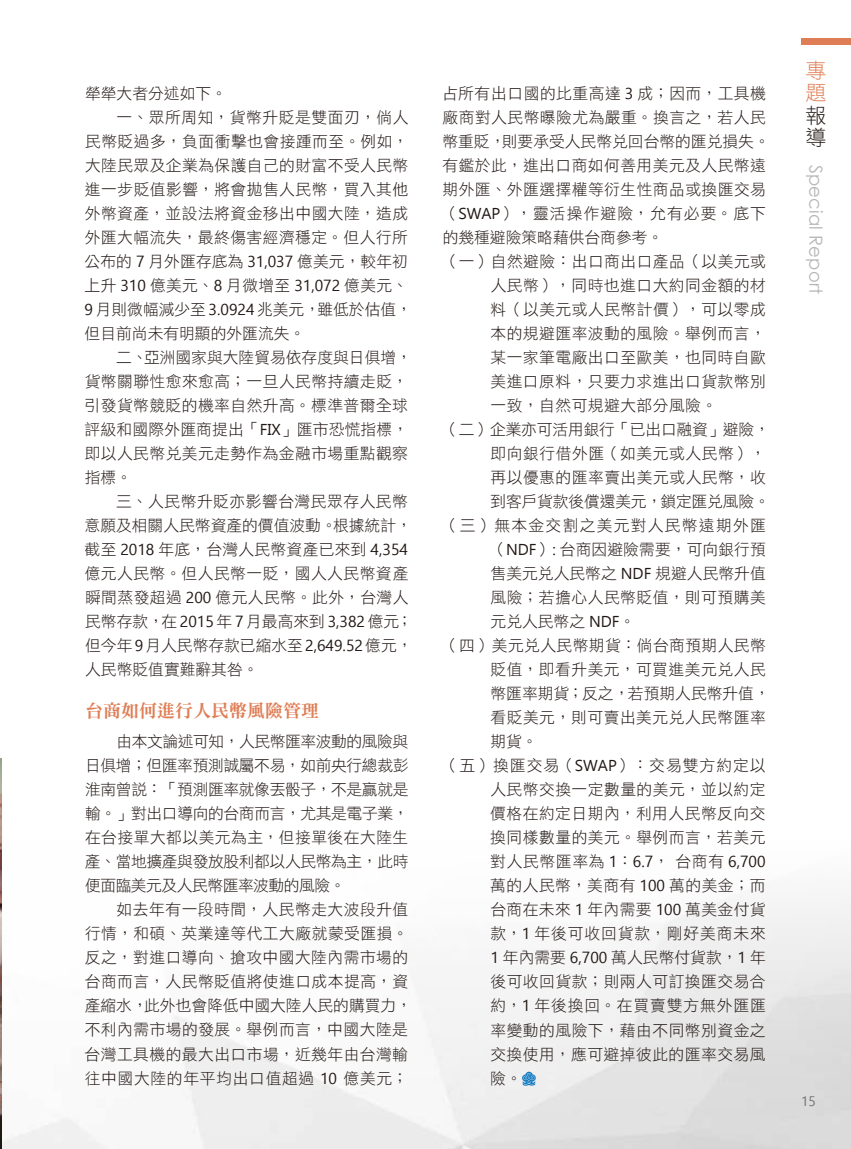
<style>
.page{position:relative;width:851px;height:1149px;background:#fff}
.page>*{position:absolute;margin:0;border:0;box-sizing:border-box;transform-origin:0 0}
.t1{font:21px/22.5px "DF Hei Std W3";color:#df7e56}
.t2{font:21px/22.6px "DF Hei Std W3";color:#221815}
.t3{font:18px "Century Gothic";letter-spacing:.01em;color:#b5b6b6}
.t4{font:18px "DF Ming Std W9";color:#df7e56}
.t5{font:15.75px/24px "DF Hei Std W3";letter-spacing:.03em;color:#221815;text-align:justify}
.t6{font:15.75px "DF Hei Std W3";color:#221815}
.t7{font:15.75px "DF Hei Std W3";letter-spacing:.005em;color:#221815}
.t8{font:15.75px "DF Hei Std W3";letter-spacing:-.01em;color:#221815}
.t9{font:15.75px "DF Hei Std W3";letter-spacing:.055em;color:#221815}
.t10{font:15.75px "DF Hei Std W3";letter-spacing:.01em;color:#221815}
.t11{font:15.75px "DF Hei Std W3";letter-spacing:.07em;color:#221815}
.t12{font:15.75px "DF Hei Std W3";letter-spacing:.065em;color:#221815}
.t13{font:15.75px "DF Hei Std W3";letter-spacing:.08em;color:#221815}
.t14{font:13.5px "Ebrima";color:#727171}
.s1{font-family:"Ebrima"}
</style>
<div class="page">
<img style="left:2px;top:898px;width:848px;height:250px">
<div style="left:800px;top:38px;width:50px;height:7px;background:#df7e56"></div>
<svg style="left:522px;top:1071px;width:13px;height:14px"></svg>
<img style="left:0;top:758px;width:2px;height:390px">
<p class="t6" style="left:85px;top:84px;width:143px">犖犖大者分述如下。</p>
<p class="t5" style="left:117px;top:105px;width:293px">一、眾所周知，貨幣升貶是雙面刃，倘人</p>
<p class="t5" style="left:85px;top:129px;width:325px">民幣貶過多，負面衝擊也會接踵而至。例如，</p>
<p class="t5" style="left:85px;top:153px;width:325px">大陸民眾及企業為保護自己的財富不受人民幣</p>
<p class="t5" style="left:85px;top:177px;width:325px">進一步貶值影響，將會拋售人民幣，買入其他</p>
<p class="t5" style="left:85px;top:201px;width:325px">外幣資產，並設法將資金移出中國大陸，造成</p>
<p class="t5" style="left:85px;top:225px;width:325px">外匯大幅流失，最終傷害經濟穩定。但人行所</p>
<p class="t7" style="left:85px;top:252px;width:325px">公布的 <span class="s1">7</span> 月外匯存底為 <span class="s1">31,037</span> 億美元，較年初</p>
<p class="t5" style="left:85px;top:273px;width:325px">上升 <span class="s1">310</span> 億美元、<span class="s1">8</span> 月微增至 <span class="s1">31,072</span> 億美元、</p>
<p class="t6" style="left:85px;top:300px;width:329px"><span class="s1">9</span> 月則微幅減少至 <span class="s1">3.0924</span> 兆美元，雖低於估值，</p>
<p class="t6" style="left:85px;top:324px;width:222px">但目前尚未有明顯的外匯流失。</p>
<p class="t6" style="left:116px;top:348px;width:297px">二、亞洲國家與大陸貿易依存度與日俱增，</p>
<p class="t5" style="left:85px;top:369px;width:325px">貨幣關聯性愈來愈高；一旦人民幣持續走貶，</p>
<p class="t5" style="left:85px;top:393px;width:325px">引發貨幣競貶的機率自然升高。標準普爾全球</p>
<p class="t10" style="left:85px;top:420px;width:325px">評級和國際外匯商提出「<span class="s1">FIX</span>」匯市恐慌指標，</p>
<p class="t5" style="left:85px;top:441px;width:325px">即以人民幣兌美元走勢作為金融市場重點觀察</p>
<p class="t5" style="left:85px;top:465px;width:49px">指標。</p>
<p class="t5" style="left:116px;top:489px;width:293px">三、人民幣升貶亦影響台灣民眾存人民幣</p>
<p class="t6" style="left:85px;top:516px;width:329px">意願及相關人民幣資產的價值波動。根據統計，</p>
<p class="t5" style="left:85px;top:537px;width:325px">截至 <span class="s1">2018</span> 年底，台灣人民幣資產已來到 <span class="s1">4,354</span></p>
<p class="t5" style="left:85px;top:561px;width:325px">億元人民幣。但人民幣一貶，國人人民幣資產</p>
<p class="t5" style="left:85px;top:585px;width:325px">瞬間蒸發超過 <span class="s1">200</span> 億元人民幣。此外，台灣人</p>
<p class="t6" style="left:85px;top:612px;width:329px">民幣存款，在 <span class="s1">2015</span> 年 <span class="s1">7</span> 月最高來到 <span class="s1">3,382</span> 億元；</p>
<p class="t6" style="left:85px;top:636px;width:329px">但今年<span class="s1">9</span>月人民幣存款已縮水至<span class="s1">2,649.52</span>億元，</p>
<p class="t6" style="left:85px;top:660px;width:175px">人民幣貶值實難辭其咎。</p>
<p class="t4" style="left:85px;top:701px;width:235px">台商如何進行人民幣風險管理</p>
<p class="t5" style="left:85px;top:729px;width:325px;text-indent:32px">由本文論述可知，人民幣匯率波動的風險與日俱增；但匯率預測誠屬不易，如前央行總裁彭淮南曾說：「預測匯率就像丟骰子，不是贏就是輸。」對出口導向的台商而言，尤其是電子業，在台接單大都以美元為主，但接單後在大陸生產、當地擴產與發放股利都以人民幣為主，此時便面臨美元及人民幣匯率波動的風險。</p>
<p class="t5" style="left:85px;top:897px;width:329px;text-align:left;text-indent:32px">如去年有一段時間，人民幣走大波段升值行情，和碩、英業達等代工大廠就蒙受匯損。反之，對進口導向、搶攻中國大陸內需市場的台商而言，人民幣貶值將使進口成本提高，資產縮水，此外也會降低中國大陸人民的購買力，不利內需市場的發展。舉例而言，中國大陸是台灣工具機的最大出口市場，近幾年由台灣輸往中國大陸的年平均出口值超過 <span class="s1">10</span> 億美元；</p>
<p class="t5" style="left:442px;top:81px;width:325px">占所有出口國的比重高達 <span class="s1">3</span> 成；因而，工具機</p>
<p class="t5" style="left:442px;top:105px;width:325px">廠商對人民幣曝險尤為嚴重。換言之，若人民</p>
<p class="t6" style="left:442px;top:132px;width:329px">幣重貶，則要承受人民幣兌回台幣的匯兌損失。</p>
<p class="t5" style="left:442px;top:153px;width:325px">有鑑於此，進出口商如何善用美元及人民幣遠</p>
<p class="t5" style="left:442px;top:177px;width:325px">期外匯、外匯選擇權等衍生性商品或換匯交易</p>
<p class="t11" style="left:442px;top:204px;width:325px">（<span class="s1">SWAP</span>），靈活操作避險，允有必要。底下</p>
<p class="t6" style="left:442px;top:228px;width:222px">的幾種避險策略藉供台商參考。</p>
<p class="t5" style="left:442px;top:249px;width:325px">（一）自然避險：出口商出口產品（以美元或</p>
<p class="t5" style="left:490px;top:273px;width:277px">人民幣），同時也進口大約同金額的材</p>
<p class="t5" style="left:490px;top:297px;width:277px">料（以美元或人民幣計價），可以零成</p>
<p class="t5" style="left:490px;top:321px;width:277px">本的規避匯率波動的風險。舉例而言，</p>
<p class="t5" style="left:490px;top:345px;width:277px">某一家筆電廠出口至歐美，也同時自歐</p>
<p class="t5" style="left:490px;top:369px;width:277px">美進口原料，只要力求進出口貨款幣別</p>
<p class="t5" style="left:490px;top:393px;width:228px">一致，自然可規避大部分風險。</p>
<p class="t8" style="left:442px;top:420px;width:329px">（二）企業亦可活用銀行「已出口融資」避險，</p>
<p class="t5" style="left:490px;top:441px;width:277px">即向銀行借外匯（如美元或人民幣），</p>
<p class="t5" style="left:490px;top:465px;width:277px">再以優惠的匯率賣出美元或人民幣，收</p>
<p class="t8" style="left:490px;top:492px;width:281px">到客戶貨款後償還美元，鎖定匯兌風險。</p>
<p class="t13" style="left:442px;top:516px;width:325px">（三）無本金交割之美元對人民幣遠期外匯</p>
<p class="t7" style="left:490px;top:540px;width:277px">（<span class="s1">NDF</span>）<span class="s1">:</span> 台商因避險需要，可向銀行預</p>
<p class="t6" style="left:490px;top:564px;width:277px">售美元兌人民幣之 <span class="s1">NDF</span> 規避人民幣升值</p>
<p class="t5" style="left:490px;top:585px;width:277px">風險；若擔心人民幣貶值，則可預購美</p>
<p class="t5" style="left:490px;top:609px;width:146px">元兌人民幣之 <span class="s1">NDF</span>。</p>
<p class="t5" style="left:442px;top:633px;width:325px">（四）美元兌人民幣期貨：倘台商預期人民幣</p>
<p class="t5" style="left:490px;top:657px;width:277px">貶值，即看升美元，可買進美元兌人民</p>
<p class="t6" style="left:490px;top:684px;width:281px">幣匯率期貨；反之，若預期人民幣升值，</p>
<p class="t5" style="left:490px;top:705px;width:277px">看貶美元，則可賣出美元兌人民幣匯率</p>
<p class="t5" style="left:490px;top:729px;width:49px">期貨。</p>
<p class="t12" style="left:442px;top:756px;width:325px">（五）換匯交易（<span class="s1">SWAP</span>）：交易雙方約定以</p>
<p class="t5" style="left:490px;top:777px;width:277px">人民幣交換一定數量的美元，並以約定</p>
<p class="t5" style="left:490px;top:801px;width:277px">價格在約定日期內，利用人民幣反向交</p>
<p class="t5" style="left:490px;top:825px;width:277px">換同樣數量的美元。舉例而言，若美元</p>
<p class="t5" style="left:490px;top:849px;width:277px">對人民幣匯率為 <span class="s1">1</span>：<span class="s1">6.7</span>，台商有 <span class="s1">6,700</span></p>
<p class="t5" style="left:490px;top:873px;width:277px">萬的人民幣，美商有 <span class="s1">100</span> 萬的美金；而</p>
<p class="t5" style="left:490px;top:897px;width:277px">台商在未來 <span class="s1">1</span> 年內需要 <span class="s1">100</span> 萬美金付貨</p>
<p class="t9" style="left:490px;top:924px;width:277px">款，<span class="s1">1</span> 年後可收回貨款，剛好美商未來</p>
<p class="t6" style="left:490px;top:948px;width:277px"><span class="s1">1</span> 年內需要 <span class="s1">6,700</span> 萬人民幣付貨款，<span class="s1">1</span> 年</p>
<p class="t5" style="left:490px;top:969px;width:277px">後可收回貨款；則兩人可訂換匯交易合</p>
<p class="t9" style="left:490px;top:996px;width:277px">約，<span class="s1">1</span> 年後換回。在買賣雙方無外匯匯</p>
<p class="t5" style="left:490px;top:1017px;width:277px">率變動的風險下，藉由不同幣別資金之</p>
<p class="t5" style="left:490px;top:1041px;width:277px">交換使用，應可避掉彼此的匯率交易風</p>
<p class="t5" style="left:490px;top:1065px;width:33px">險。</p>
<h1 class="t1" style="left:805px;top:58px;width:22px">專題</h1>
<h1 class="t2" style="left:805px;top:104px;width:22px">報導</h1>
<p class="t3" style="left:828px;top:165px;width:131px;rotate:90deg">Special Report</p>
<p class="t14" style="left:801px;top:1091px;width:16px">15</p>
</div>
